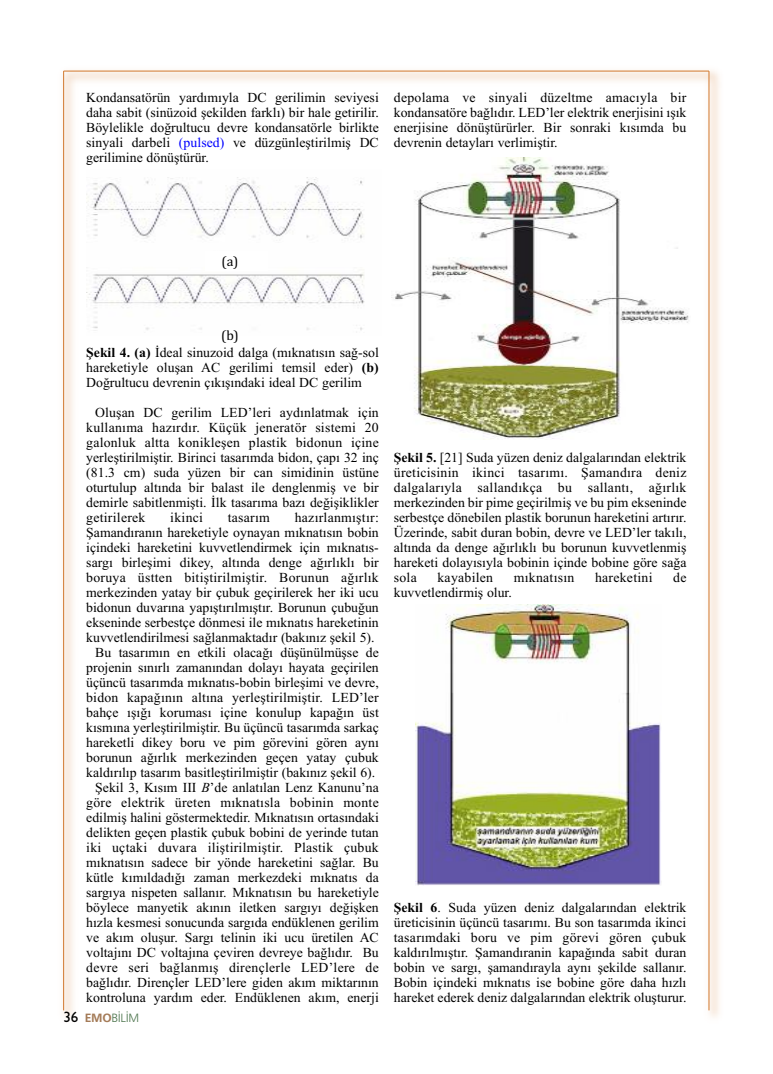
<style>
.page{position:relative;width:773px;height:1074px;background:#fff}
.page>*{position:absolute;margin:0;border:0;box-sizing:border-box;transform-origin:0 0}
.t1{font:13.75px/15px "Times New Roman";color:#000;text-align:justify}
.t2{font:13.75px "Times New Roman";letter-spacing:.02em;color:#000}
.t3{font:13.75px "Cambria";color:#000}
.t4{font:12.5px "Frugal";letter-spacing:-.025em;color:#4a734b}
.s1{color:#00f}
.s2{font-weight:700}
.s3{font-style:italic}
.s4{font-family:"Gill Sans";font-size:15px;color:#000}
.s5{font-weight:700;color:#a47b58}
</style>
<div class="page">
<img style="left:62px;top:70px;width:658px;height:947px">
<hr style="left:63px;top:71px;width:1px;height:939px;background:#d1772b">
<hr style="left:708px;top:71px;width:1px;height:939px;background:#d1772b">
<hr style="left:64px;top:71px;width:644px;height:1px;background:#d1772b">
<img style="left:87px;top:169px;width:294px;height:166px">
<img style="left:392px;top:158px;width:298px;height:281px">
<img style="left:415px;top:604px;width:246px;height:281px">
<div style="left:206px;top:252px;width:62px;height:19px;background:#fff"></div>
<p class="t1" style="left:86px;top:90px;width:294px">Kondansatörün yardımıyla DC gerilimin seviyesi daha sabit (sinüzoid şekilden farklı) bir hale getirilir.<br>Böylelikle doğrultucu devre kondansatörle birlikte sinyali darbeli <span class="s1">(pulsed)</span> ve düzgünleştirilmiş DC gerilimine dönüştürür.</p>
<p class="t1" style="left:394px;top:90px;width:294px">depolama ve sinyali düzeltme amacıyla bir kondansatöre bağlıdır. LED’ler elektrik enerjisini ışık enerjisine dönüştürürler. Bir sonraki kısımda bu devrenin detayları verlimiştir.</p>
<p class="t3" style="left:221px;top:253px;width:18px">(a)</p>
<p class="t3" style="left:221px;top:327px;width:19px">(b)</p>
<p class="t1" style="left:86px;top:345px;width:294px"><span class="s2">Şekil 4. (a)</span> İdeal sinuzoid dalga (mıknatısın sağ-sol hareketiyle oluşan AC gerilimi temsil eder) <span class="s2">(b)<br></span>Doğrultucu devrenin çıkışındaki ideal DC gerilim</p>
<p class="t1" style="left:86px;top:405px;width:294px;text-indent:9px">Oluşan DC gerilim LED’leri aydınlatmak için kullanıma hazırdır. Küçük jeneratör sistemi 20 galonluk altta konikleşen plastik bidonun içine yerleştirilmiştir. Birinci tasarımda bidon, çapı 32 inç (81.3 cm) suda yüzen bir can simidinin üstüne oturtulup altında bir balast ile denglenmiş ve bir demirle sabitlenmişti. İlk tasarıma bazı değişiklikler getirilerek</p>
<p class="t1" style="left:170px;top:510px;width:34px">ikinci</p>
<p class="t2" style="left:228px;top:509px;width:44px">tasarım</p>
<p class="t2" style="left:295px;top:509px;width:86px">hazırlanmıştır:</p>
<p class="t1" style="left:86px;top:525px;width:294px">Şamandıranın hareketiyle oynayan mıknatısın bobin</p>
<p class="t1" style="left:86px;top:540px;width:294px">içindeki hareketini kuvvetlendirmek için mıknatıs-</p>
<p class="t1" style="left:86px;top:555px;width:294px">sargı birleşimi dikey, altında denge ağırlıklı bir</p>
<p class="t2" style="left:86px;top:569px;width:294px">boruya üstten bitiştirilmiştir. Borunun ağırlık</p>
<p class="t1" style="left:86px;top:585px;width:294px">merkezinden yatay bir çubuk geçirilerek her iki ucu</p>
<p class="t1" style="left:86px;top:600px;width:294px">bidonun duvarına yapıştırılmıştır. Borunun çubuğun</p>
<p class="t1" style="left:86px;top:615px;width:294px">ekseninde serbestçe dönmesi ile mıknatıs hareketinin</p>
<p class="t1" style="left:86px;top:630px;width:290px">kuvvetlendirilmesi sağlanmaktadır (bakınız şekil 5).</p>
<p class="t1" style="left:95px;top:645px;width:285px">Bu tasarımın en etkili olacağı düşünülmüşse de</p>
<p class="t1" style="left:86px;top:660px;width:294px">projenin sınırlı zamanından dolayı hayata geçirilen</p>
<p class="t1" style="left:86px;top:675px;width:294px">üçüncü tasarımda mıknatıs-bobin birleşimi ve devre,</p>
<p class="t1" style="left:86px;top:690px;width:294px">bidon kapağının altına yerleştirilmiştir. LED’ler</p>
<p class="t1" style="left:86px;top:705px;width:294px">bahçe ışığı koruması içine konulup kapağın üst</p>
<p class="t1" style="left:86px;top:720px;width:294px">kısmına yerleştirilmiştir. Bu üçüncü tasarımda sarkaç</p>
<p class="t1" style="left:86px;top:735px;width:294px">hareketli dikey boru ve pim görevini gören aynı</p>
<p class="t1" style="left:86px;top:750px;width:294px">borunun ağırlık merkezinden geçen yatay çubuk</p>
<p class="t1" style="left:86px;top:765px;width:290px">kaldırılıp tasarım basitleştirilmiştir (bakınız şekil 6).</p>
<p class="t1" style="left:95px;top:780px;width:285px">Şekil 3, Kısım III <span class="s3">B</span>’de anlatılan Lenz Kanunu’na</p>
<p class="t2" style="left:86px;top:794px;width:294px">göre elektrik üreten mıknatısla bobinin monte</p>
<p class="t1" style="left:86px;top:810px;width:294px">edilmiş halini göstermektedir. Mıknatısın ortasındaki</p>
<p class="t1" style="left:86px;top:825px;width:294px">delikten geçen plastik çubuk bobini de yerinde tutan</p>
<p class="t2" style="left:86px;top:839px;width:294px">iki uçtaki duvara iliştirilmiştir. Plastik çubuk</p>
<p class="t1" style="left:86px;top:855px;width:294px">mıknatısın sadece bir yönde hareketini sağlar. Bu</p>
<p class="t1" style="left:86px;top:870px;width:294px">kütle kımıldadığı zaman merkezdeki mıknatıs da</p>
<p class="t1" style="left:86px;top:885px;width:294px">sargıya nispeten sallanır. Mıknatısın bu hareketiyle</p>
<p class="t1" style="left:86px;top:900px;width:294px">böylece manyetik akının iletken sargıyı değişken</p>
<p class="t1" style="left:86px;top:915px;width:294px">hızla kesmesi sonucunda sargıda endüklenen gerilim</p>
<p class="t1" style="left:86px;top:930px;width:294px">ve akım oluşur. Sargı telinin iki ucu üretilen AC</p>
<p class="t1" style="left:86px;top:945px;width:294px">voltajını DC voltajına çeviren devreye bağlıdır. Bu</p>
<p class="t2" style="left:86px;top:959px;width:294px">devre seri bağlanmış dirençlerle LED’lere de</p>
<p class="t1" style="left:86px;top:975px;width:294px">bağlıdır. Dirençler LED’lere giden akım miktarının</p>
<p class="t1" style="left:86px;top:990px;width:294px">kontroluna yardım eder. Endüklenen akım, enerji</p>
<p class="t4" style="left:64px;top:1010px;width:77px"><span class="s4">36</span> <span class="s5">EMO</span>BİLİM</p>
<p class="t1" style="left:394px;top:450px;width:294px"><span class="s2">Şekil 5.</span> [21] Suda yüzen deniz dalgalarından elektrik üreticisinin ikinci tasarımı. Şamandıra deniz dalgalarıyla sallandıkça bu sallantı, ağırlık merkezinden bir pime geçirilmiş ve bu pim ekseninde serbestçe dönebilen plastik borunun hareketini artırır.<br>Üzerinde, sabit duran bobin, devre ve LED’ler takılı, altında da denge ağırlıklı bu borunun kuvvetlenmiş hareketi dolayısıyla bobinin içinde bobine göre sağa sola</p>
<p class="t2" style="left:437px;top:569px;width:57px">kayabilen</p>
<p class="t2" style="left:513px;top:569px;width:62px">mıknatısın</p>
<p class="t2" style="left:595px;top:569px;width:59px">hareketini</p>
<p class="t1" style="left:673px;top:570px;width:15px">de</p>
<p class="t1" style="left:394px;top:585px;width:119px">kuvvetlendirmiş olur.</p>
<p class="t1" style="left:394px;top:900px;width:294px"><span class="s2">Şekil 6</span>. Suda yüzen deniz dalgalarından elektrik üreticisinin üçüncü tasarımı. Bu son tasarımda ikinci tasarımdaki boru ve pim görevi gören çubuk kaldırılmıştır. Şamandıranin kapağında sabit duran bobin ve sargı, şamandırayla aynı şekilde sallanır.<br>Bobin içindeki mıknatıs ise bobine göre daha hızlı hareket ederek deniz dalgalarından elektrik oluşturur.</p>
</div>
